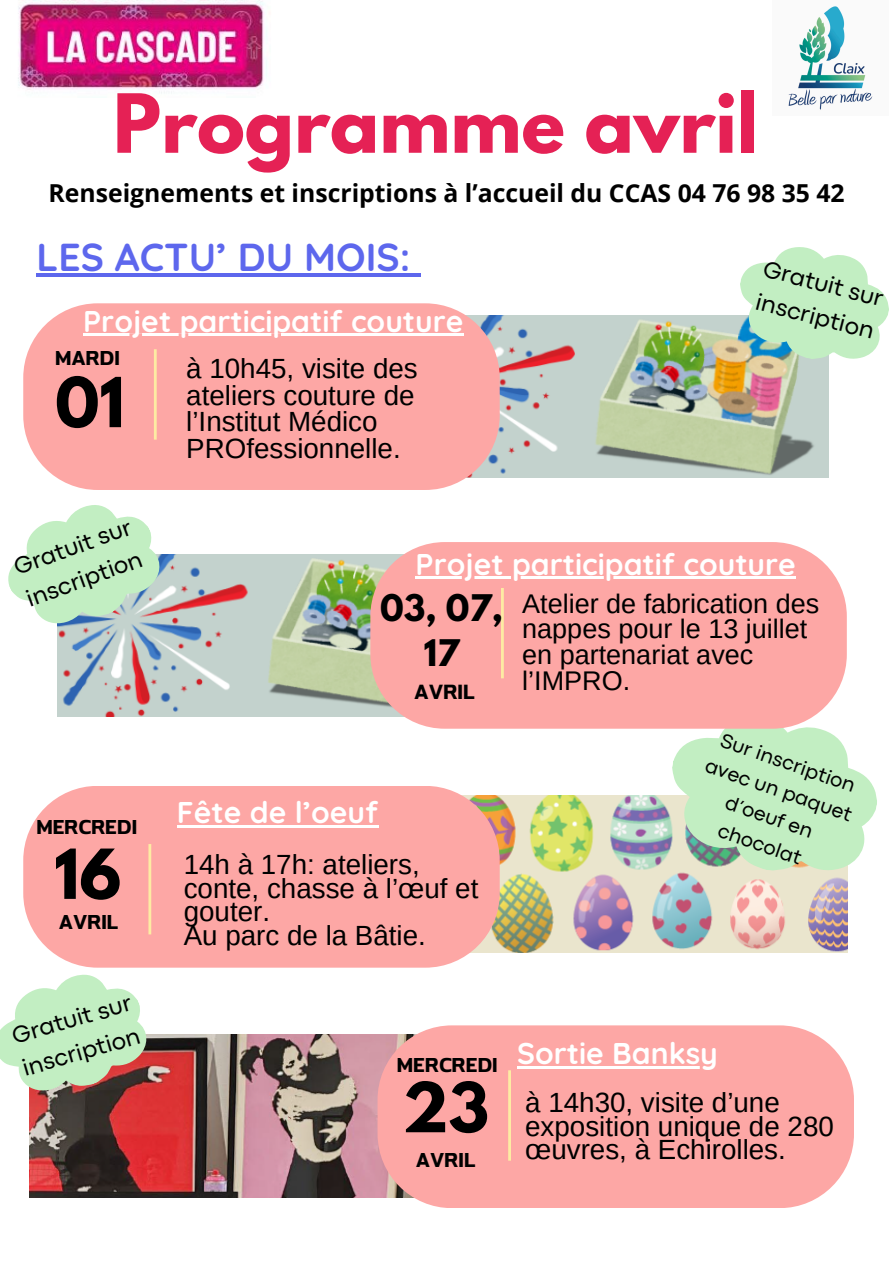
<style>
.page{position:relative;width:893px;height:1263px;background:#fff}
.page>*{position:absolute;margin:0;border:0;box-sizing:border-box;transform-origin:0 0}
.t1{font:700 72.15px "League Spartan";color:#e52155}
.t2{font:700 60.97px "League Spartan";color:#000}
.t3{font:700 39px "Quicksand";color:#5d67ed}
.t4{font:700 36.75px "Jipatha";color:#000}
.t5{font:700 36px "Jipatha";color:#000}
.t6{font:700 36px "Jipatha";color:#010101}
.t7{font:700 32.47px/45px "League Spartan";color:#000;text-align:center}
.t8{font:700 30px "Quicksand";color:#fff}
.t9{font:27.75px/23.6px "Arimo";color:#000}
.t10{font:27px/25.9px "Arimo";color:#000}
.t11{font:700 24.75px "Open Sans";color:#000}
.t12{font:24.22px/33.8px "Codec Pro";color:#000}
.t13{font:20.7px/28.7px "Codec Pro";color:#000;text-align:center}
</style>
<div class="page">
<img style="left:462px;top:795px;width:386px;height:157px">
<div style="left:23px;top:786px;width:477px;height:182px;background:#fda7a5;border-radius:74px"></div>
<hr style="left:148px;top:844px;width:3px;height:90px;background:#fdeba3">
<img style="left:18px;top:0;width:249px;height:94px">
<img style="left:788px;top:6px;width:85px;height:104px">
<hr style="left:177px;top:825px;width:201px;height:3px;background:#fff">
<hr style="left:36px;top:273px;width:374px;height:4px;background:#5d67ed">
<hr style="left:410px;top:273px;width:11px;height:4px;background:#5d67ed">
<svg style="left:659px;top:703px;width:218px;height:182px"></svg>
<img style="left:58px;top:554px;width:345px;height:162px">
<div style="left:370px;top:542px;width:476px;height:187px;background:#fda7a5;border-radius:74px"></div>
<hr style="left:501px;top:588px;width:3px;height:90px;background:#fdeba3">
<hr style="left:415px;top:576px;width:381px;height:3px;background:#fff">
<svg style="left:8px;top:482px;width:167px;height:166px"></svg>
<img style="left:466px;top:316px;width:362px;height:162px">
<div style="left:23px;top:303px;width:476px;height:187px;background:#fda7a5;border-radius:74px"></div>
<hr style="left:154px;top:349px;width:3px;height:91px;background:#fdeba3">
<hr style="left:83px;top:333px;width:380px;height:3px;background:#fff">
<svg style="left:730px;top:247px;width:159px;height:122px"></svg>
<img style="left:29px;top:1034px;width:386px;height:163px">
<div style="left:377px;top:1025px;width:477px;height:183px;background:#fda7a5;border-radius:74px"></div>
<hr style="left:508px;top:1070px;width:3px;height:91px;background:#fdeba3">
<hr style="left:517px;top:1066px;width:201px;height:2px;background:#fff">
<svg style="left:0;top:954px;width:161px;height:159px"></svg>
<p class="t1" style="left:113px;top:88px;width:647px">Programme avril</p>
<h4 class="t11" style="left:49px;top:176px;width:797px">Renseignements et inscriptions à l’accueil du CCAS 04 76 98 35 42</h4>
<p class="t3" style="left:36px;top:232px;width:375px">LES ACTU’ DU MOIS:</p>
<h2 class="t8" style="left:83px;top:302px;width:382px">Projet participatif couture</h2>
<p class="t5" style="left:55px;top:341px;width:66px">MARDI</p>
<p class="t2" style="left:55px;top:372px;width:71px">01</p>
<h3 class="t9" style="left:186px;top:356px;width:233px;line-height:26.4px">à 10h45, visite des ateliers couture de l’Institut Médico<br>PROfessionnelle.</h3>
<h5 class="t12" style="left:767px;top:254px;width:125px;rotate:14deg">Gratuit sur</h5>
<h5 class="t12" style="left:759px;top:287px;width:123px;rotate:14deg">inscription</h5>
<p class="t12" style="left:10px;top:554px;width:125px;rotate:-20deg">Gratuit sur</p>
<p class="t12" style="left:22px;top:585px;width:123px;rotate:-20deg">inscription</p>
<p class="t5" style="left:36px;top:810px;width:102px">MERCREDI</p>
<h1 class="t2" style="left:54px;top:844px;width:69px">16</h1>
<p class="t5" style="left:59px;top:905px;width:61px">AVRIL</p>
<h4 class="t12" style="left:9px;top:1022px;width:125px;rotate:-16deg">Gratuit sur inscription</h4>
<h2 class="t8" style="left:415px;top:544px;width:382px">Projet participatif couture</h2>
<h5 class="t7" style="left:380px;top:590px;width:124px">03, 07,<br>17</h5>
<p class="t10" style="left:522px;top:590px;width:298px">Atelier de fabrication des nappes pour le 13 juillet en partenariat avec l’IMPRO.</p>
<p class="t4" style="left:414px;top:674px;width:62px">AVRIL</p>
<h2 class="t8" style="left:177px;top:793px;width:203px">Fête de l’oeuf</h2>
<h6 class="t9" style="left:184px;top:852px;width:296px">14h à 17h: ateliers, conte, chasse à l’œuf et gouter.<br>Au parc de la Bâtie.</h6>
<h2 class="t13" style="left:719px;top:725px;width:155px;rotate:19deg">Sur inscription avec un paquet</h2>
<h2 class="t13" style="left:723px;top:818px;width:89px;rotate:19deg">chocolat</h2>
<h2 class="t13" style="left:730px;top:790px;width:93px;rotate:19deg">d’oeuf en</h2>
<h5 class="t5" style="left:397px;top:1048px;width:102px">MERCREDI</h5>
<h2 class="t2" style="left:402px;top:1077px;width:88px">23</h2>
<p class="t6" style="left:416px;top:1143px;width:61px">AVRIL</p>
<h2 class="t8" style="left:517px;top:1034px;width:202px">Sortie Banksy</h2>
<p class="t9" style="left:525px;top:1091px;width:310px">à 14h30, visite d’une exposition unique de 280 œuvres, à Echirolles.</p>
</div>
